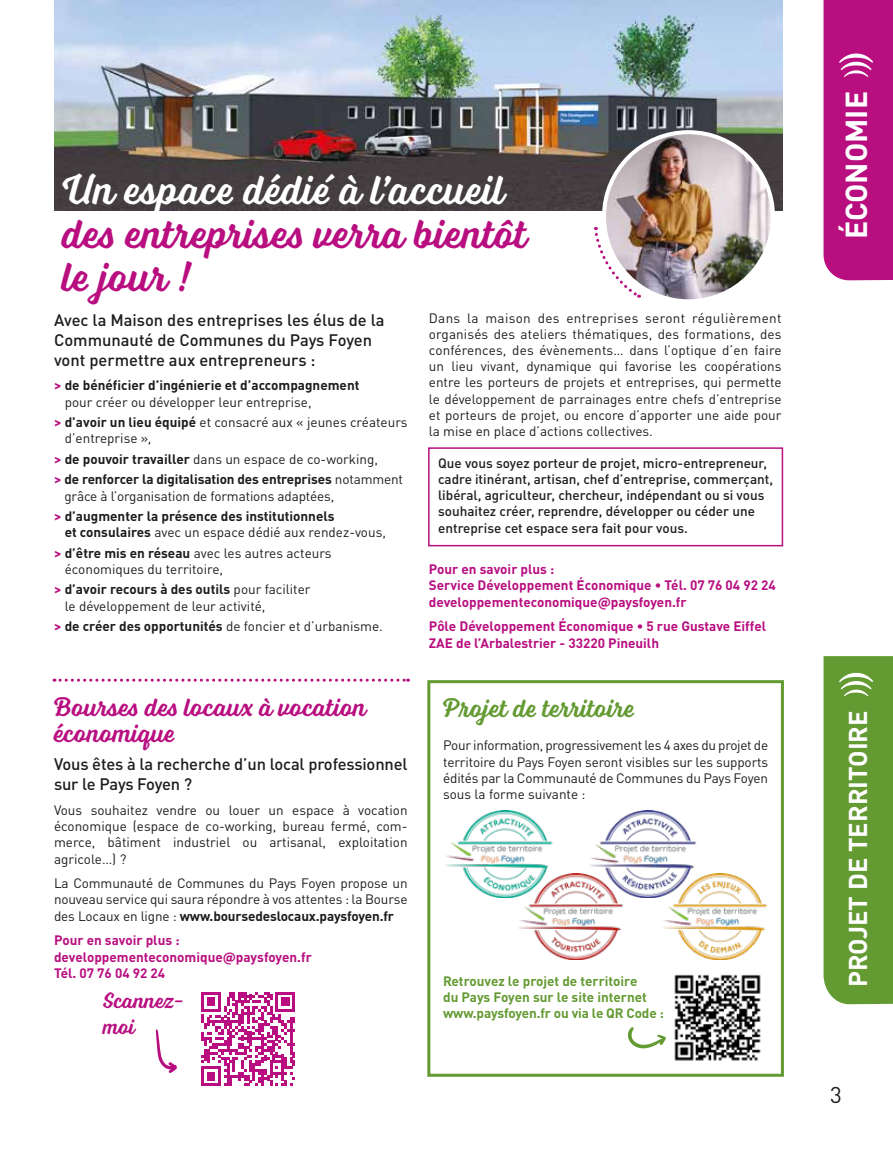
<style>
.page{position:relative;width:893px;height:1149px;background:#fff}
.page>*{position:absolute;margin:0;border:0;box-sizing:border-box;transform-origin:0 0}
.t1{font:43.5px/43.5px "Voltage";color:#b80e80}
.t2{font:43.5px "Voltage";letter-spacing:.005em;color:#fff}
.t3{font:700 30px "DINOT";color:#fff}
.t4{font:27px/25.5px "Voltage";color:#b80e80}
.t5{font:27px "Voltage";color:#639a32}
.t6{font:700 25.5px "DINOT";color:#fff}
.t7{font:22.5px/25.8px "Voltage";color:#b80e80}
.t8{font:22.5px "DINOT";color:#1d1d1b}
.t9{font:500 16.5px/19.8px "DINOT";color:#1d1d1b}
.t10{font:13.5px/16.2px "DINOT";color:#1d1d1b}
.t11{font:700 13.5px/16.2px "DINOT";color:#b80e80}
.t12{font:500 13.5px/16.2px "DINOT";color:#1d1d1b}
.t13{font:700 13.5px/16.2px "DINOT";letter-spacing:-.01em;color:#1d1d1b}
.t14{font:700 13.5px/16.2px "DINOT";letter-spacing:-.005em;color:#639a32}
.s1{color:#b80e80}
.s2{font-weight:400}
.s3{font-weight:700;color:#b80e80}
.s4{font-weight:700}
</style>
<div class="page">
<img style="left:54px;top:0;width:728px;height:210px">
<div style="left:427px;top:680px;width:357px;height:396px;border:3px solid #639a32"></div>
<img style="left:446px;top:810px;width:107px;height:86px">
<img style="left:518px;top:873px;width:105px;height:86px">
<img style="left:590px;top:810px;width:107px;height:86px">
<img style="left:662px;top:873px;width:105px;height:86px">
<div style="left:823px;top:0;width:70px;height:280px;background:#b80e80"></div>
<div style="left:823px;top:656px;width:70px;height:347px;background:#639a32"></div>
<img style="left:604px;top:132px;width:169px;height:169px;border-radius:84px">
<div style="left:602px;top:130px;width:173px;height:173px;border:4px solid #fff;border-radius:50%"></div>
<svg style="left:54px;top:678px;width:355px;height:3px"></svg>
<svg style="left:594px;top:227px;width:46px;height:71px"></svg>
<svg style="left:201px;top:992px;width:94px;height:93px"></svg>
<img style="left:674px;top:974px;width:87px;height:87px">
<div style="left:428px;top:447px;width:355px;height:99px;border:2px solid #b80e80"></div>
<svg style="left:156px;top:1029px;width:21px;height:44px"></svg>
<svg style="left:628px;top:1027px;width:38px;height:21px"></svg>
<h1 class="t2" style="left:63px;top:164px;width:444px">Un espace dédié à l’accueil</h1>
<h1 class="t1" style="left:63px;top:211px;width:466px">des entreprises verra bientôt le jour !</h1>
<p class="t9" style="left:54px;top:310px;width:332px">Avec la Maison des entreprises les élus de la<br>Communauté de Communes du Pays Foyen vont permettre aux entrepreneurs :</p>
<p class="t13" style="left:65px;top:377px;width:296px;text-indent:-11px"><span class="s1">&gt;</span> de bénéficier d’ingénierie et d’accompagnement <span class="s2">pour créer ou développer leur entreprise,</span></p>
<p class="t10" style="left:65px;top:414px;width:344px;text-indent:-11px"><span class="s3">&gt;</span> <span class="s4">d’avoir un lieu équipé</span> et consacré aux « jeunes créateurs d’entreprise »,</p>
<p class="t13" style="left:54px;top:448px;width:351px;line-height:20.4px"><span class="s1">&gt;</span> de pouvoir travailler <span class="s2">dans un espace de co-working,<br></span><span class="s1">&gt;</span> de renforcer la digitalisation des entreprises <span class="s2">notamment</span></p>
<p class="t10" style="left:54px;top:485px;width:282px;line-height:20.4px;text-align:right">grâce à l’organisation de formations adaptées, <span class="s3">&gt;</span> <span class="s4">d’augmenter la présence des institutionnels</span></p>
<p class="t10" style="left:54px;top:521px;width:333px;line-height:20.4px;text-indent:11px"><span class="s4">et consulaires</span> avec un espace dédié aux rendez-vous, <span class="s3">&gt;</span> <span class="s4">d’être mis en réseau</span> avec les autres acteurs</p>
<p class="t10" style="left:54px;top:558px;width:258px;line-height:20.4px;text-indent:11px">économiques du territoire,<br><span class="s3">&gt;</span> <span class="s4">d’avoir recours à des outils</span> pour faciliter</p>
<p class="t10" style="left:54px;top:595px;width:330px;line-height:20.4px;text-indent:11px">le développement de leur activité,<br><span class="s3">&gt;</span> <span class="s4">de créer des opportunités</span> de foncier et d’urbanisme.</p>
<p class="t10" style="left:429px;top:309px;width:354px;text-align:justify">Dans la maison des entreprises seront régulièrement organisés des ateliers thématiques, des formations, des conférences, des évènements… dans l’optique d’en faire un lieu vivant, dynamique qui favorise les coopérations entre les porteurs de projets et entreprises, qui permette le développement de parrainages entre chefs d’entreprise et porteurs de projet, ou encore d’apporter une aide pour la mise en place d’actions collectives.</p>
<p class="t12" style="left:438px;top:454px;width:337px">Que vous soyez porteur de projet, micro-entrepreneur, cadre itinérant, artisan, chef d’entreprise, commerçant, libéral, agriculteur, chercheur, indépendant ou si vous souhaitez créer, reprendre, développer ou céder une entreprise cet espace sera fait pour vous.</p>
<p class="t11" style="left:429px;top:560px;width:349px">Pour en savoir plus :<br>Service Développement Économique • Tél. 07 76 04 92 24 developpementeconomique@paysfoyen.fr</p>
<p class="t11" style="left:429px;top:617px;width:339px">Pôle Développement Économique • 5 rue Gustave Eiffel<br>ZAE de l’Arbalestrier - 33220 Pineuilh</p>
<h3 class="t4" style="left:54px;top:693px;width:314px">Bourses des locaux à vocation économique</h3>
<p class="t9" style="left:54px;top:753px;width:355px">Vous êtes à la recherche d’un local professionnel sur le Pays Foyen ?</p>
<p class="t10" style="left:54px;top:801px;width:355px">Vous souhaitez vendre ou louer un espace à vocation économique (espace de co-working, bureau fermé, com&shy;merce, bâtiment industriel ou artisanal, exploitation agricole…) ?</p>
<p class="t10" style="left:54px;top:874px;width:355px;text-align:justify">La Communauté de Communes du Pays Foyen propose un nouveau service qui saura répondre à vos attentes : la Bourse des Locaux en ligne : <span class="s4">www.boursedeslocaux.paysfoyen.fr</span></p>
<p class="t11" style="left:54px;top:931px;width:259px">Pour en savoir plus : developpementeconomique@paysfoyen.fr<br>Tél. 07 76 04 92 24</p>
<h3 class="t7" style="left:103px;top:987px;width:82px">Scannez&shy;moi</h3>
<h3 class="t5" style="left:443px;top:691px;width:193px">Projet de territoire</h3>
<p class="t10" style="left:443px;top:737px;width:327px;text-align:justify">Pour information, progressivement les 4 axes du projet de territoire du Pays Foyen seront visibles sur les supports édités par la Communauté de Communes du Pays Foyen sous la forme suivante :</p>
<p class="t14" style="left:443px;top:972px;width:222px">Retrouvez le projet de territoire<br>du Pays Foyen sur le site internet www.paysfoyen.fr ou via le QR Code :</p>
<h2 class="t3" style="left:837px;top:239px;width:150px;rotate:-90deg">ÉCONOMIE</h2>
<h3 class="t6" style="left:841px;top:986px;width:278px;rotate:-90deg">PROJET DE TERRITOIRE</h3>
<h3 class="t8" style="left:830px;top:1080px;width:13px">3</h3>
</div>
